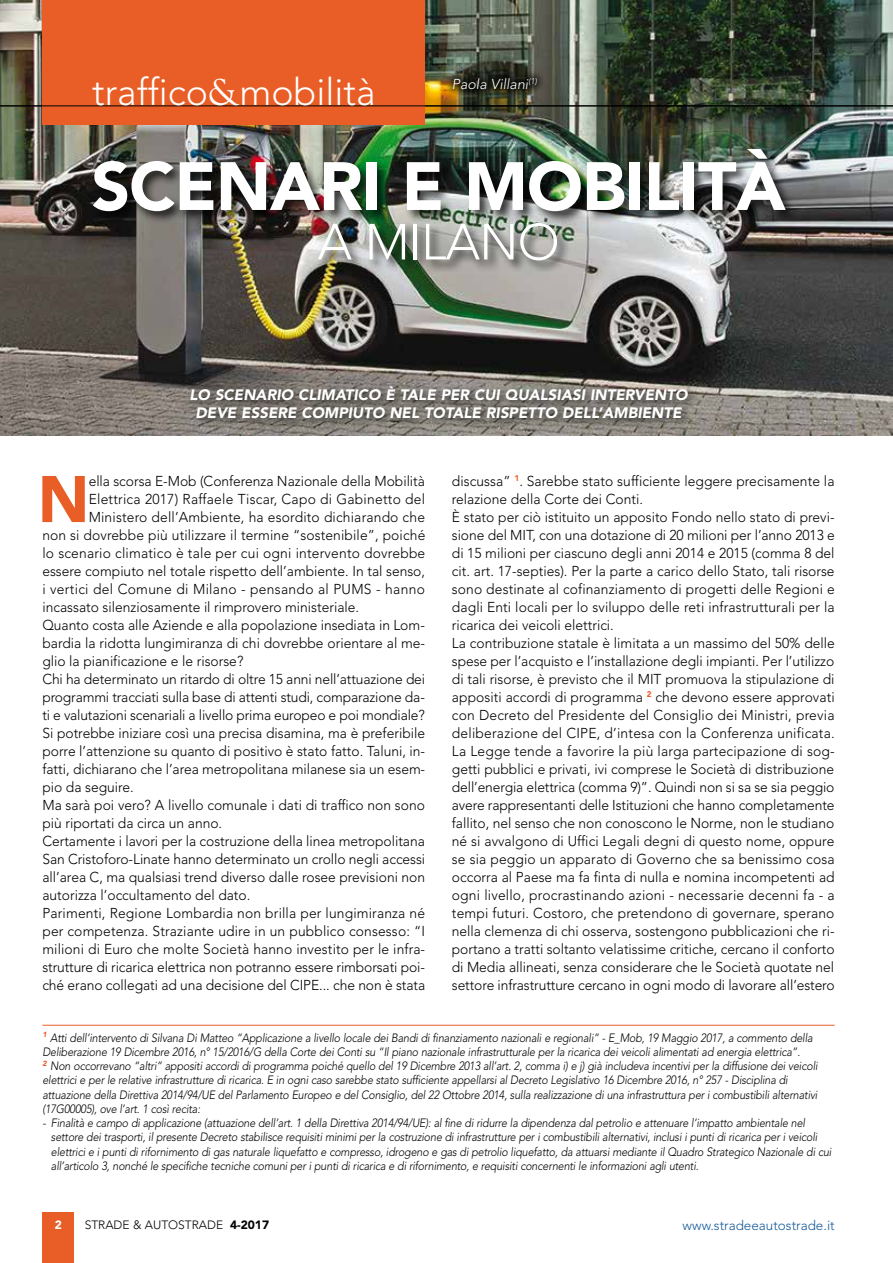
<style>
.page{position:relative;width:893px;height:1263px;background:#fff}
.page>*{position:absolute;margin:0;border:0;box-sizing:border-box;transform-origin:0 0}
.t1{font:900 67.5px "Avenir";letter-spacing:-.015em;color:#fff}
.t2{font:900 65.1px "Avenir";color:#e95e27}
.t3{font:300 50.25px "Avenir";letter-spacing:-.015em;color:#fff}
.t4{font:300 37.5px "Avenir";color:#fff}
.t5{font:italic 900 15px/18px "Avenir";color:#fff;text-align:center}
.t6{font:300 14.25px/18px "Avenir";color:#000}
.t7{font:300 14.25px "Avenir";letter-spacing:.02em;color:#000}
.t8{font:italic 300 14.25px "Avenir";color:#fff}
.t9{font:300 13.5px "Avenir";color:#165b9a}
.t10{font:italic 300 12px/14.2px "Avenir";letter-spacing:-.015em;color:#000;scale:.9 1}
.t11{font:300 12px "Avenir";color:#000}
.t12{font:900 12px "Avenir";color:#fff}
.s1{font-family:"Goudy Std";font-weight:400}
.s2{font-weight:900}
</style>
<div class="page">
<div style="left:42px;top:1212px;width:32px;height:51px;background:#e95e27"></div>
<img style="left:0;top:0;width:893px;height:435px">
<div style="left:43px;top:0;width:382px;height:124px;background:#e95e27"></div>
<hr style="left:0;top:106px;width:893px;height:1px;background:#000">
<div style="left:443px;top:68px;width:103px;height:31px;background:#000;opacity:.75"></div>
<div style="left:186px;top:382px;width:512px;height:47px;background:#000;opacity:.75"></div>
<div style="left:92px;top:147px;width:707px;height:127px;background:#000;opacity:.75"></div>
<hr style="left:42px;top:1025px;width:793px;height:1px;background:#e95e27">
<h3 class="t4" style="left:92px;top:70px;width:285px">traffico<span class="s1">&amp;</span>mobilità</h3>
<p class="t8" style="left:452px;top:76px;width:87px">Paola Villani<sup>(1)</sup></p>
<h1 class="t1" style="left:91px;top:146px;width:696px">SCENARI E MOBILITÀ</h1>
<h3 class="t3" style="left:318px;top:213px;width:244px">A MILANO</h3>
<p class="t5" style="left:190px;top:386px;width:499px">LO SCENARIO CLIMATICO È TALE PER CUI QUALSIASI INTERVENTO<br>DEVE ESSERE COMPIUTO NEL TOTALE RISPETTO DELL’AMBIENTE</p>
<h2 class="t2" style="left:38px;top:460px;width:53px">N</h2>
<p class="t6" style="left:89px;top:472px;width:338px">ella scorsa E-Mob (Conferenza Nazionale della Mobilità</p>
<p class="t6" style="left:89px;top:490px;width:338px">Elettrica 2017) Raffaele Tiscar, Capo di Gabinetto del</p>
<p class="t6" style="left:89px;top:508px;width:338px">Ministero dell’Ambiente, ha esordito dichiarando che</p>
<p class="t6" style="left:42px;top:526px;width:384px">non si dovrebbe più utilizzare il termine “sostenibile”, poiché</p>
<p class="t6" style="left:42px;top:544px;width:384px">lo scenario climatico è tale per cui ogni intervento dovrebbe</p>
<p class="t6" style="left:42px;top:562px;width:384px">essere compiuto nel totale rispetto dell’ambiente. In tal senso,</p>
<p class="t7" style="left:42px;top:581px;width:384px">i vertici del Comune di Milano - pensando al PUMS - hanno</p>
<p class="t6" style="left:42px;top:598px;width:318px">incassato silenziosamente il rimprovero ministeriale.</p>
<p class="t6" style="left:42px;top:616px;width:384px">Quanto costa alle Aziende e alla popolazione insediata in Lom-</p>
<p class="t6" style="left:42px;top:634px;width:384px">bardia la ridotta lungimiranza di chi dovrebbe orientare al me-</p>
<p class="t6" style="left:42px;top:652px;width:202px">glio la pianificazione e le risorse?</p>
<p class="t6" style="left:42px;top:670px;width:384px">Chi ha determinato un ritardo di oltre 15 anni nell’attuazione dei</p>
<p class="t6" style="left:42px;top:688px;width:384px">programmi tracciati sulla base di attenti studi, comparazione da-</p>
<p class="t6" style="left:42px;top:706px;width:384px">ti e valutazioni scenariali a livello prima europeo e poi mondiale?</p>
<p class="t6" style="left:42px;top:724px;width:384px">Si potrebbe iniziare così una precisa disamina, ma è preferibile</p>
<p class="t6" style="left:42px;top:742px;width:384px">porre l’attenzione su quanto di positivo è stato fatto. Taluni, in-</p>
<p class="t6" style="left:42px;top:760px;width:384px">fatti, dichiarano che l’area metropolitana milanese sia un esem-</p>
<p class="t6" style="left:42px;top:778px;width:93px">pio da seguire.</p>
<p class="t6" style="left:42px;top:796px;width:384px">Ma sarà poi vero? A livello comunale i dati di traffico non sono</p>
<p class="t6" style="left:42px;top:814px;width:181px">più riportati da circa un anno.</p>
<p class="t6" style="left:42px;top:832px;width:384px">Certamente i lavori per la costruzione della linea metropolitana</p>
<p class="t6" style="left:42px;top:850px;width:384px">San Cristoforo-Linate hanno determinato un crollo negli accessi</p>
<p class="t6" style="left:42px;top:868px;width:384px">all’area C, ma qualsiasi trend diverso dalle rosee previsioni non</p>
<p class="t6" style="left:42px;top:886px;width:209px">autorizza l’occultamento del dato.</p>
<p class="t6" style="left:42px;top:904px;width:384px">Parimenti, Regione Lombardia non brilla per lungimiranza né</p>
<p class="t6" style="left:42px;top:922px;width:384px">per competenza. Straziante udire in un pubblico consesso: “I</p>
<p class="t6" style="left:42px;top:940px;width:384px">milioni di Euro che molte Società hanno investito per le infra-</p>
<p class="t6" style="left:42px;top:958px;width:384px">strutture di ricarica elettrica non potranno essere rimborsati poi-</p>
<p class="t6" style="left:42px;top:976px;width:384px">ché erano collegati ad una decisione del CIPE... che non è stata</p>
<p class="t6" style="left:452px;top:472px;width:384px">discussa” <sup>1</sup>. Sarebbe stato sufficiente leggere precisamente la relazione della Corte dei Conti.<br>È stato per ciò istituito un apposito Fondo nello stato di previ&shy;sione del MIT, con una dotazione di 20 milioni per l’anno 2013 e di 15 milioni per ciascuno degli anni 2014 e 2015 (comma 8 del cit. art. 17-septies). Per la parte a carico dello Stato, tali risorse sono destinate al cofinanziamento di progetti delle Regioni e dagli Enti locali per lo sviluppo delle reti infrastrutturali per la ricarica dei veicoli elettrici.<br>La contribuzione statale è limitata a un massimo del 50% delle spese per l’acquisto e l’installazione degli impianti. Per l’utilizzo di tali risorse, è previsto che il MIT promuova la stipulazione di appositi accordi di programma <sup>2</sup> che devono essere approvati con Decreto del Presidente del Consiglio dei Ministri, previa deliberazione del CIPE, d’intesa con la Conferenza unificata.<br>La Legge tende a favorire la più larga partecipazione di sog&shy;getti pubblici e privati, ivi comprese le Società di distribuzione dell’energia elettrica (comma 9)”. Quindi non si sa se sia peggio avere rappresentanti delle Istituzioni che hanno completamente fallito, nel senso che non conoscono le Norme, non le studiano né si avvalgono di Uffici Legali degni di questo nome, oppure se sia peggio un apparato di Governo che sa benissimo cosa occorra al Paese ma fa finta di nulla e nomina incompetenti ad ogni livello, procrastinando azioni - necessarie decenni fa - a tempi futuri. Costoro, che pretendono di governare, sperano nella clemenza di chi osserva, sostengono pubblicazioni che ri&shy;portano a tratti soltanto velatissime critiche, cercano il conforto di Media allineati, senza considerare che le Società quotate nel settore infrastrutture cercano in ogni modo di lavorare all’estero</p>
<p class="t10" style="left:42px;top:1030px;width:863px"><sup>1</sup> Atti dell’intervento di Silvana Di Matteo “Applicazione a livello locale dei Bandi di finanziamento nazionali e regionali” - E_Mob, 19 Maggio 2017, a commento della Deliberazione 19 Dicembre 2016, n° 15/2016/G della Corte dei Conti su “Il piano nazionale infrastrutturale per la ricarica dei veicoli alimentati ad energia elettrica”.<br><sup>2</sup> Non occorrevano “altri” appositi accordi di programma poiché quello del 19 Dicembre 2013 all’art. 2, comma i) e j) già includeva incentivi per la diffusione dei veicoli elettrici e per le relative infrastrutture di ricarica. E in ogni caso sarebbe stato sufficiente appellarsi al Decreto Legislativo 16 Dicembre 2016, n° 257 - Disciplina di attuazione della Direttiva 2014/94/UE del Parlamento Europeo e del Consiglio, del 22 Ottobre 2014, sulla realizzazione di una infrastruttura per i combustibili alternativi (17G00005), ove l’art. 1 così recita:</p>
<p class="t10" style="left:51px;top:1116px;width:869px;text-indent:-8px">- Finalità e campo di applicazione (attuazione dell’art. 1 della Direttiva 2014/94/UE): al fine di ridurre la dipendenza dal petrolio e attenuare l’impatto ambientale nel settore dei trasporti, il presente Decreto stabilisce requisiti minimi per la costruzione di infrastrutture per i combustibili alternativi, inclusi i punti di ricarica per i veicoli elettrici e i punti di rifornimento di gas naturale liquefatto e compresso, idrogeno e gas di petrolio liquefatto, da attuarsi mediante il Quadro Strategico Nazionale di cui all’articolo 3, nonché le specifiche tecniche comuni per i punti di ricarica e di rifornimento, e requisiti concernenti le informazioni agli utenti.</p>
<p class="t12" style="left:55px;top:1217px;width:9px">2</p>
<p class="t11" style="left:85px;top:1218px;width:186px">STRADE &amp; AUTOSTRADE <span class="s2">4-2017</span></p>
<p class="t9" style="left:683px;top:1217px;width:154px">www.stradeeautostrade.it</p>
</div>
